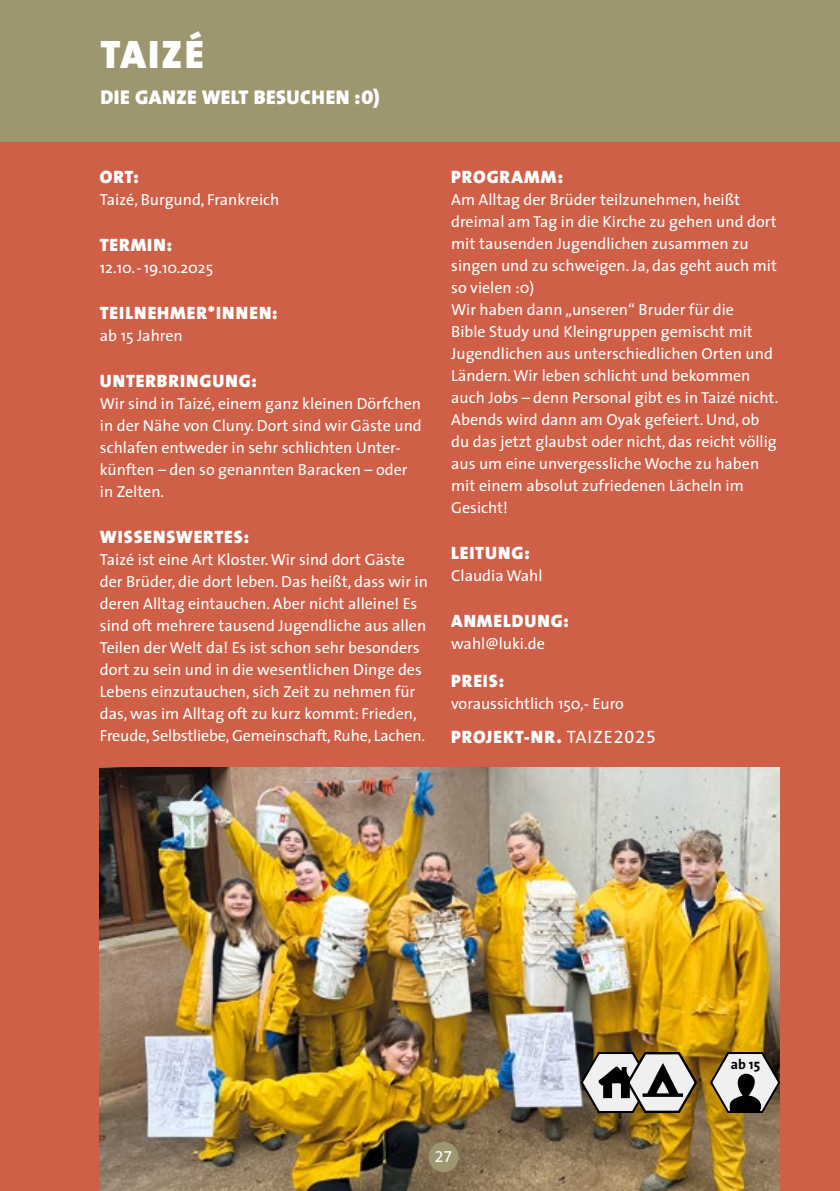
<style>
.page{position:relative;width:840px;height:1191px;background:#fff}
.page>*{position:absolute;margin:0;border:0;box-sizing:border-box;transform-origin:0 0}
.t1{font:40px "The Sans Black Caps";letter-spacing:.05em;color:#fff}
.t2{font:20px "The Sans Black Caps";letter-spacing:.02em;color:#fff}
.t3{font:18px "The Sans Black Caps";letter-spacing:.05em;color:#fff}
.t4{font:16px/22px "The Sans";color:#fff}
.t5{font:16px "The Sans Expert";color:#fff}
.t6{font:700 14px "The Sans";color:#000}
.s1{font-family:"The Sans"}
.s2{font-family:"The Sans Expert"}
</style>
<div class="page">
<div style="left:0;top:41px;width:839px;height:1150px;background:#cf5f47"></div>
<img style="left:100px;top:767px;width:679px;height:424px">
<div style="left:0;top:0;width:839px;height:142px;background:#9c976f"></div>
<svg style="left:708px;top:1051px;width:73px;height:63px;background:#968b76"></svg>
<svg style="left:579px;top:1050px;width:119px;height:65px;background:#969083"></svg>
<div style="left:428px;top:1142px;width:30px;height:30px;background:#9c976f;border-radius:50%"></div>
<h1 class="t1" style="left:100px;top:21px;width:105px">TAIZÉ</h1>
<p class="t2" style="left:100px;top:81px;width:281px">DIE GANZE WELT BESUCHEN :0)</p>
<p class="t3" style="left:100px;top:162px;width:41px">ORT:</p>
<p class="t4" style="left:100px;top:188px;width:181px">Taizé, Burgund, Frankreich</p>
<p class="t3" style="left:100px;top:230px;width:74px">TERMIN:</p>
<p class="t4" style="left:100px;top:256px;width:115px">12.10.-19.10.2025</p>
<p class="t3" style="left:100px;top:298px;width:179px">TEILNEHMER*INNEN:</p>
<p class="t4" style="left:100px;top:324px;width:84px">ab 15 Jahren</p>
<p class="t3" style="left:100px;top:366px;width:158px">UNTERBRINGUNG:</p>
<p class="t4" style="left:100px;top:392px;width:323px">Wir sind in Taizé, einem ganz kleinen Dörfchen in der Nähe von Cluny. Dort sind wir Gäste und schlafen entweder in sehr schlichten Unter&shy;künften – den so genannten Baracken – oder in Zelten.</p>
<p class="t3" style="left:100px;top:522px;width:151px">WISSENSWERTES:</p>
<p class="t4" style="left:100px;top:548px;width:329px">Taizé ist eine Art Kloster. Wir sind dort Gäste der Brüder, die dort leben. Das heißt, dass wir in deren Alltag eintauchen. Aber nicht alleine! Es sind oft mehrere tausend Jugendliche aus allen Teilen der Welt da! Es ist schon sehr besonders dort zu sein und in die wesentlichen Dinge des Lebens einzutauchen, sich Zeit zu nehmen für das, was im Alltag oft zu kurz kommt: Frieden, Freude, Selbstliebe, Gemeinschaft, Ruhe, Lachen.</p>
<p class="t3" style="left:451px;top:162px;width:113px">PROGRAMM:</p>
<p class="t4" style="left:451px;top:188px;width:329px">Am Alltag der Brüder teilzunehmen, heißt dreimal am Tag in die Kirche zu gehen und dort mit tausenden Jugendlichen zusammen zu singen und zu schweigen. Ja, das geht auch mit so vielen :0)<br>Wir haben dann „unseren“ Bruder für die<br>Bible Study und Kleingruppen gemischt mit Jugendlichen aus unterschiedlichen Orten und Ländern. Wir leben schlicht und bekommen auch Jobs – denn Personal gibt es in Taizé nicht.<br>Abends wird dann am Oyak gefeiert. Und, ob du das jetzt glaubst oder nicht, das reicht völlig aus um eine unvergessliche Woche zu haben mit einem absolut zufriedenen Lächeln im Gesicht!</p>
<p class="t3" style="left:451px;top:538px;width:80px">LEITUNG:</p>
<p class="t4" style="left:451px;top:564px;width:93px">Claudia Wahl</p>
<p class="t3" style="left:451px;top:606px;width:119px">ANMELDUNG:</p>
<p class="t4" style="left:451px;top:632px;width:95px">wahl@luki.de</p>
<p class="t3" style="left:451px;top:666px;width:54px">PREIS:</p>
<p class="t4" style="left:451px;top:692px;width:174px">voraussichtlich 150,- Euro</p>
<p class="t3" style="left:451px;top:722px;width:206px">PROJEKT-NR. <span class="s1">TAIZE</span><span class="s2">2025</span></p>
<p class="t5" style="left:434px;top:1143px;width:19px">27</p>
<p class="t6" style="left:730px;top:1052px;width:31px">ab 15</p>
</div>
